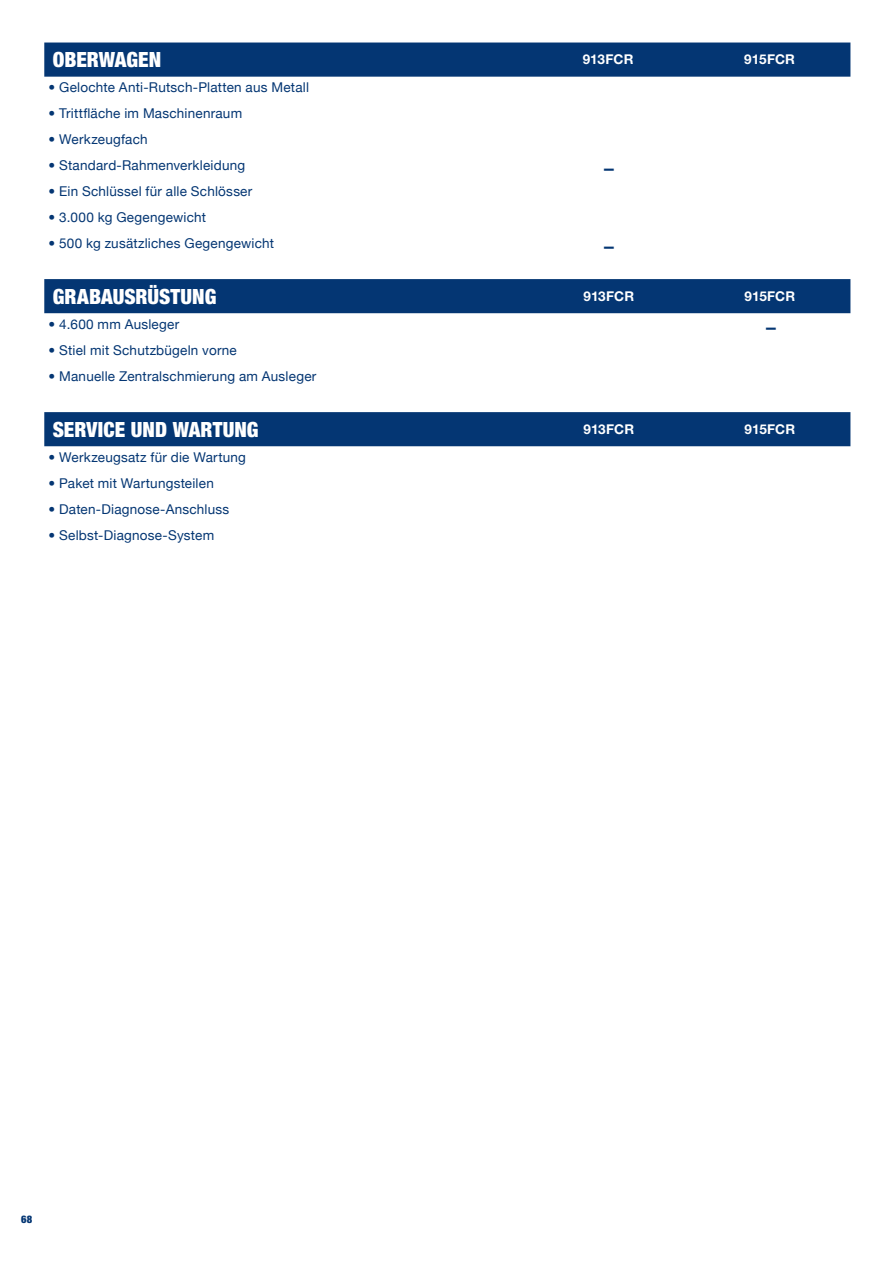
<style>
.page{position:relative;width:893px;height:1263px;background:#fff}
.page>*{position:absolute;margin:0;border:0;box-sizing:border-box;transform-origin:0 0}
.t1{font:900 condensed 21px "Helvetica Neue LT Pro";color:#fff}
.t2{font:500 19.5px "Helvetica Neue LT Pro";color:#043673}
.t3{font:13.5px "Helvetica Neue";letter-spacing:.015em;color:#043673}
.t4{font:700 13.5px "Helvetica Neue LT Pro";letter-spacing:.005em;color:#fff}
.t5{font:900 condensed 10.5px "Helvetica Neue LT Pro";color:#043673}
</style>
<div class="page">
<div style="left:44px;top:279px;width:806px;height:34px;background:#043673"></div>
<div style="left:44px;top:43px;width:806px;height:34px;background:#043673"></div>
<div style="left:44px;top:412px;width:806px;height:34px;background:#043673"></div>
<hr style="left:892px;top:0;width:1px;height:191px;background:#f36f21">
<h1 class="t1" style="left:53px;top:47px;width:110px">OBERWAGEN</h1>
<p class="t4" style="left:583px;top:51px;width:52px">913FCR</p>
<p class="t4" style="left:744px;top:51px;width:52px">915FCR</p>
<p class="t3" style="left:49px;top:80px;width:262px">• Gelochte Anti-Rutsch-Platten aus Metall</p>
<p class="t3" style="left:49px;top:105px;width:195px">• Trittfläche im Maschinenraum</p>
<p class="t3" style="left:49px;top:131px;width:101px">• Werkzeugfach</p>
<p class="t3" style="left:49px;top:157px;width:198px">• Standard-Rahmenverkleidung</p>
<h2 class="t2" style="left:604px;top:157px;width:11px">–</h2>
<p class="t3" style="left:49px;top:183px;width:205px">• Ein Schlüssel für alle Schlösser</p>
<p class="t3" style="left:49px;top:209px;width:159px">• 3.000 kg Gegengewicht</p>
<p class="t3" style="left:49px;top:235px;width:227px">• 500 kg zusätzliches Gegengewicht</p>
<h2 class="t2" style="left:604px;top:234px;width:11px">–</h2>
<h1 class="t1" style="left:53px;top:284px;width:165px">GRABAUSRÜSTUNG</h1>
<p class="t4" style="left:583px;top:288px;width:52px">913FCR</p>
<p class="t4" style="left:744px;top:288px;width:52px">915FCR</p>
<p class="t3" style="left:49px;top:316px;width:132px">• 4.600 mm Ausleger</p>
<h2 class="t2" style="left:766px;top:315px;width:11px">–</h2>
<p class="t3" style="left:49px;top:342px;width:190px">• Stiel mit Schutzbügeln vorne</p>
<p class="t3" style="left:49px;top:368px;width:269px">• Manuelle Zentralschmierung am Ausleger</p>
<h1 class="t1" style="left:53px;top:417px;width:207px">SERVICE UND WARTUNG</h1>
<p class="t4" style="left:583px;top:421px;width:52px">913FCR</p>
<p class="t4" style="left:744px;top:421px;width:52px">915FCR</p>
<p class="t3" style="left:49px;top:449px;width:199px">• Werkzeugsatz für die Wartung</p>
<p class="t3" style="left:49px;top:475px;width:167px">• Paket mit Wartungsteilen</p>
<p class="t3" style="left:49px;top:501px;width:182px">• Daten-Diagnose-Anschluss</p>
<p class="t3" style="left:49px;top:527px;width:167px">• Selbst-Diagnose-System</p>
<p class="t5" style="left:21px;top:1212px;width:12px">68</p>
</div>
